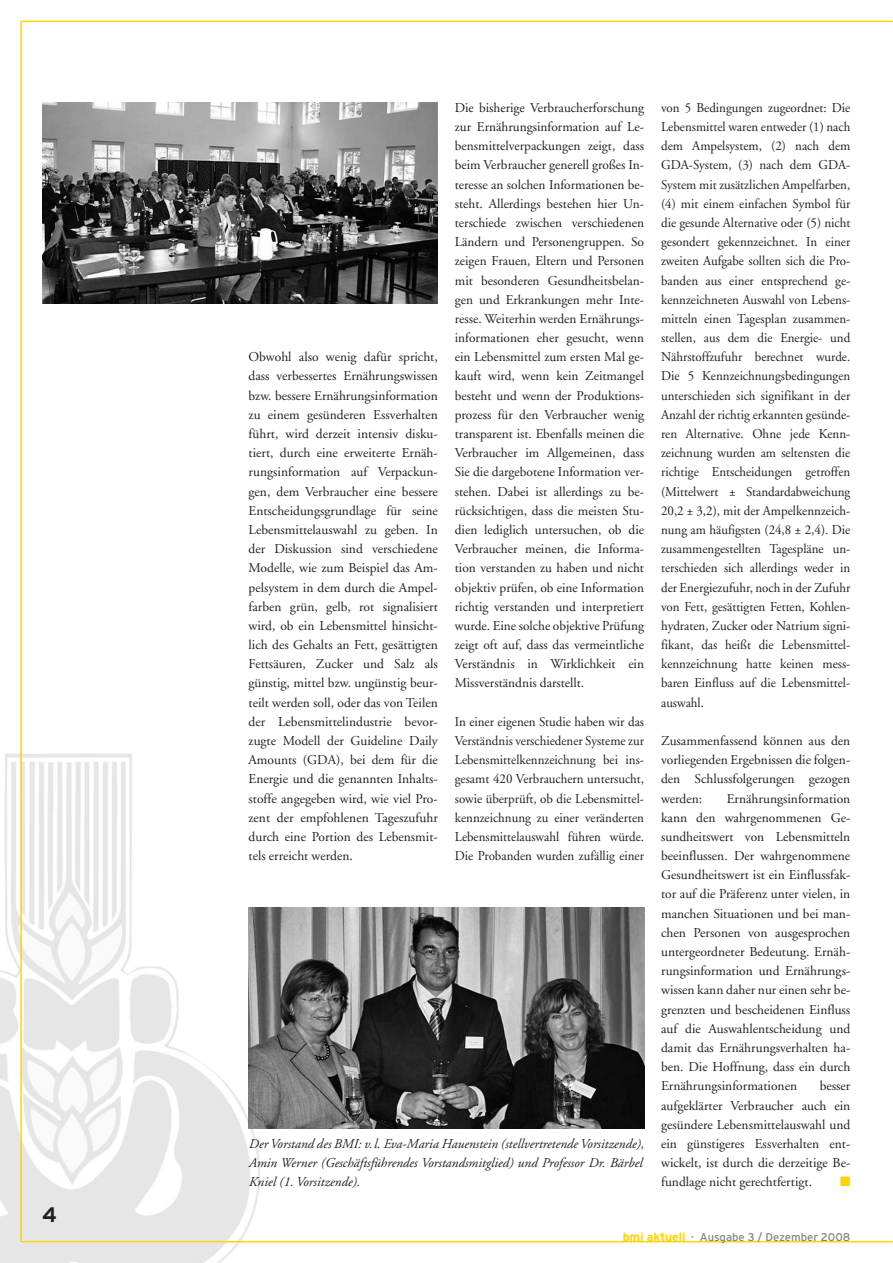
<style>
.page{position:relative;width:893px;height:1263px;background:#fff}
.page>*{position:absolute;margin:0;border:0;box-sizing:border-box;transform-origin:0 0}
.t1{font:700 21px "Interstate";color:#231f20}
.t2{font:13.5px/19.2px "Adobe Garamond";color:#231f20;text-align:justify}
.t3{font:13.5px/19.2px "Adobe Garamond";color:#231f20;text-align:justify;scale:.96 1}
.t4{font:italic 13.5px/19.2px "Adobe Garamond";color:#231f20}
.t5{font:13.5px "Zapf Dingbats ITC";color:#ffd400}
.t6{font:11.25px "Interstate";color:#808285}
.s1{font-weight:700;font-size:12px;color:#ffd400}
</style>
<div class="page">
<img style="left:0;top:754px;width:261px;height:509px">
<hr style="left:20px;top:21px;width:2px;height:1221px;background:#ffd400">
<hr style="left:21px;top:1241px;width:871px;height:1px;background:#ffd400">
<hr style="left:21px;top:21px;width:871px;height:1px;background:#ffd400">
<img style="left:249px;top:908px;width:395px;height:221px">
<img style="left:42px;top:102px;width:396px;height:202px">
<h1 class="t1" style="left:42px;top:1207px;width:16px">4</h1>
<p class="t2" style="left:249px;top:349px;width:191px">Obwohl also wenig dafür spricht, dass verbessertes Ernährungswissen bzw. bessere Ernährungsinformation zu einem gesünderen Essverhalten führt, wird derzeit intensiv disku&shy;tiert, durch eine erweiterte Ernäh&shy;rungsinformation auf Verpackun&shy;gen, dem Verbraucher eine bessere Entscheidungsgrundlage für seine Lebensmittelauswahl zu geben. In der Diskussion sind verschiedene Modelle, wie zum Beispiel das Am&shy;pelsystem in dem durch die Ampel&shy;farben grün, gelb, rot signalisiert wird, ob ein Lebensmittel hinsicht&shy;lich des Gehalts an Fett, gesättigten Fettsäuren, Zucker und Salz als günstig, mittel bzw. ungünstig beur&shy;teilt werden soll, oder das von Teilen der Lebensmittelindustrie bevor&shy;zugte Modell der Guideline Daily Amounts (GDA), bei dem für die Energie und die genannten Inhalts&shy;stoffe angegeben wird, wie viel Pro&shy;zent der empfohlenen Tageszufuhr durch eine Portion des Lebensmit&shy;tels erreicht werden.</p>
<p class="t2" style="left:455px;top:99px;width:191px">Die bisherige Verbraucherforschung zur Ernährungsinformation auf Le&shy;bensmittelverpackungen zeigt, dass beim Verbraucher generell großes In&shy;teresse an solchen Informationen be&shy;steht. Allerdings bestehen hier Un&shy;terschiede zwischen verschiedenen Ländern und Personengruppen. So zeigen Frauen, Eltern und Personen mit besonderen Gesundheitsbelan&shy;gen und Erkrankungen mehr Inte&shy;resse. Weiterhin werden Ernährungs&shy;informationen eher gesucht, wenn ein Lebensmittel zum ersten Mal ge&shy;kauft wird, wenn kein Zeitmangel besteht und wenn der Produktions&shy;prozess für den Verbraucher wenig transparent ist. Ebenfalls meinen die Verbraucher im Allgemeinen, dass Sie die dargebotene Information ver&shy;stehen. Dabei ist allerdings zu be&shy;rücksichtigen, dass die meisten Stu&shy;dien lediglich untersuchen, ob die Verbraucher meinen, die Informa&shy;tion verstanden zu haben und nicht objektiv prüfen, ob eine Information richtig verstanden und interpretiert wurde. Eine solche objektive Prüfung zeigt oft auf, dass das vermeintliche Verständnis in Wirklichkeit ein Missverständnis darstellt.</p>
<p class="t3" style="left:455px;top:713px;width:199px">In einer eigenen Studie haben wir das Verständnis verschiedener Systeme zur Lebensmittelkennzeichnung bei ins&shy;gesamt 420 Verbrauchern untersucht, sowie überprüft, ob die Lebensmittel&shy;kennzeichnung zu einer veränderten Lebensmittelauswahl führen würde.<br>Die Probanden wurden zufällig einer</p>
<p class="t4" style="left:249px;top:1135px;width:397px">Der Vorstand des BMI: v.l. Eva-Maria Hauenstein (stellvertretende Vorsitzende),<br>Amin Werner (Geschäftsführendes Vorstandsmitglied) und Professor Dr. Bärbel<br>Kniel (1. Vorsitzende).</p>
<p class="t3" style="left:661px;top:99px;width:199px">von 5 Bedingungen zugeordnet: Die Lebensmittel waren entweder (1) nach dem Ampelsystem, (2) nach dem GDA-System, (3) nach dem GDA-System mit zusätzlichen Ampelfarben, (4) mit einem einfachen Symbol für die gesunde Alternative oder (5) nicht gesondert gekennzeichnet. In einer zweiten Aufgabe sollten sich die Pro&shy;banden aus einer entsprechend ge&shy;kennzeichneten Auswahl von Lebens&shy;mitteln einen Tagesplan zusammen&shy;stellen, aus dem die Energie- und Nährstoffzufuhr berechnet wurde.<br>Die 5 Kennzeichnungsbedingungen unterschieden sich signifikant in der Anzahl der richtig erkannten gesünde&shy;ren Alternative. Ohne jede Kenn&shy;zeichnung wurden am seltensten die richtige Entscheidungen getroffen (Mittelwert ± Standardabweichung 20,2 ± 3,2), mit der Ampelkennzeich&shy;nung am häufigsten (24,8 ± 2,4). Die zusammengestellten Tagespläne un&shy;terschieden sich allerdings weder in der Energiezufuhr, noch in der Zufuhr von Fett, gesättigten Fetten, Kohlen&shy;hydraten, Zucker oder Natrium signi&shy;fikant, das heißt die Lebensmittel&shy;kennzeichnung hatte keinen mess&shy;baren Einfluss auf die Lebensmittel&shy;auswahl.</p>
<p class="t2" style="left:661px;top:732px;width:191px">Zusammenfassend können aus den vorliegenden Ergebnissen die folgen&shy;den Schlussfolgerungen gezogen werden:</p>
<p class="t2" style="left:661px;top:790px;width:191px;text-indent:66px">Ernährungsinformation kann den wahrgenommenen Ge&shy;sundheitswert von Lebensmitteln beeinflussen. Der wahrgenommene Gesundheitswert ist ein Einflussfak&shy;tor auf die Präferenz unter vielen, in manchen Situationen und bei man&shy;chen Personen von ausgesprochen untergeordneter Bedeutung. Ernäh&shy;rungsinformation und Ernährungs&shy;wissen kann daher nur einen sehr be&shy;grenzten und bescheidenen Einfluss auf die Auswahlentscheidung und damit das Ernährungsverhalten ha&shy;ben. Die Hoffnung, dass ein durch Ernährungsinformationen</p>
<p class="t2" style="left:661px;top:1078px;width:191px;text-indent:159px">besser aufgeklärter Verbraucher auch ein gesündere Lebensmittelauswahl und ein günstigeres Essverhalten ent&shy;wickelt, ist durch die derzeitige Be&shy;fundlage nicht gerechtfertigt.</p>
<p class="t5" style="left:840px;top:1177px;width:12px">■</p>
<p class="t6" style="left:623px;top:1233px;width:229px"><span class="s1">bmi aktuell</span> · Ausgabe 3 / Dezember 2008</p>
</div>
